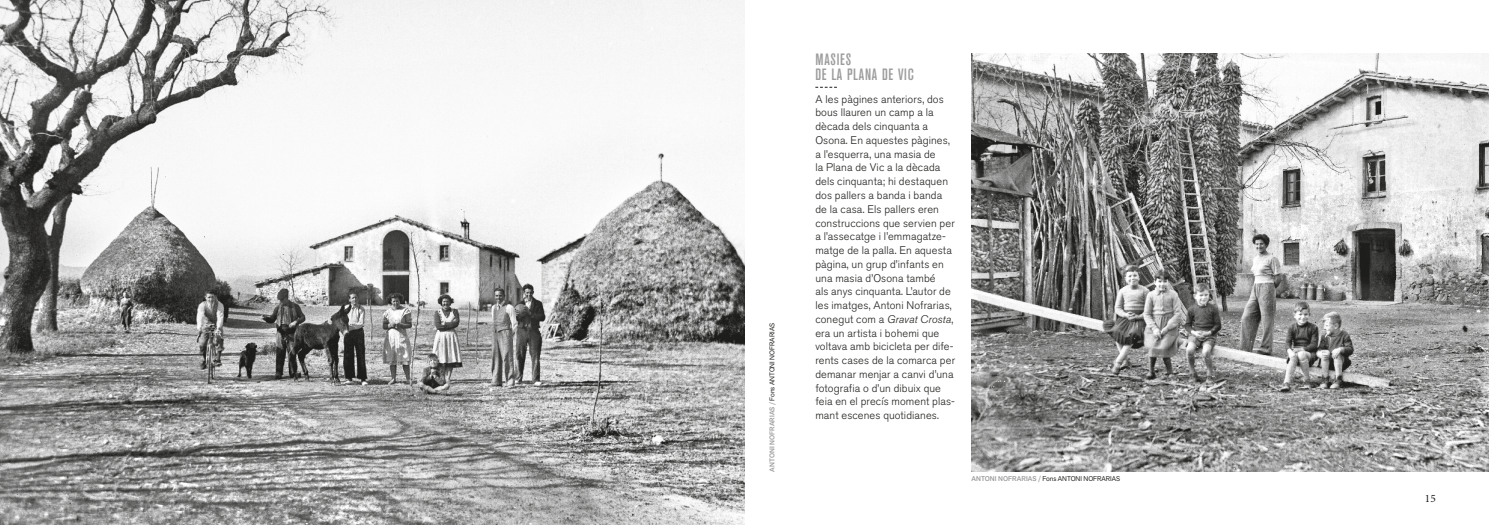
<style>
.page{position:relative;width:1489px;height:525px;background:#fff}
.page>*{position:absolute;margin:0;border:0;box-sizing:border-box;transform-origin:0 0}
.t1{font:500 condensed 16.25px/15px "Akzidenz Grotesk BQ";letter-spacing:.05em;color:#9d9d9d}
.t2{font:11.25px "Minion Pro";color:#1d1d1b}
.t3{font:300 11px/13.8px "Akzidenz Grotesk BQ";letter-spacing:.01em;color:#1d1d1b}
.t4{font:6.88px "Akzid Grtsk Next";color:#1d1d1b}
.s1{font-weight:500;color:#9d9d9d}
.s2{font-style:italic}
</style>
<div class="page">
<img style="left:971px;top:53px;width:517px;height:418px">
<svg style="left:815px;top:87px;width:21px;height:1px"></svg>
<img style="left:0;top:0;width:744px;height:524px">
<p class="t4" style="left:767px;top:471px;width:150px;rotate:-90deg"><span class="s1">ANTONI NOFRARIAS /</span> Fons ANTONI NOFRARIAS</p>
<h1 class="t1" style="left:815px;top:51px;width:100px">MASIES<br>DE LA PLANA DE VIC</h1>
<p class="t3" style="left:815px;top:92px;width:141px">A les pàgines anteriors, dos bous llauren un camp a la dècada dels cinquanta a<br>Osona. En aquestes pàgines, a l’esquerra, una masia de<br>la Plana de Vic a la dècada dels cinquanta; hi destaquen dos pallers a banda i banda de la casa. Els pallers eren construccions que servien per a l’assecatge i l’emmagatze&shy;matge de la palla. En aquesta pàgina, un grup d’infants en una masia d’Osona també<br>als anys cinquanta. L’autor de les imatges, Antoni Nofrarias, conegut com a <span class="s2">Gravat Crosta</span>, era un artista i bohemi que voltava amb bicicleta per dife&shy;rents cases de la comarca per demanar menjar a canvi d’una fotografia o d’un dibuix que feia en el precís moment plas&shy;mant escenes quotidianes.</p>
<p class="t4" style="left:971px;top:473px;width:150px"><span class="s1">ANTONI NOFRARIAS /</span> Fons ANTONI NOFRARIAS</p>
<p class="t2" style="left:1424px;top:491px;width:12px">15</p>
</div>
